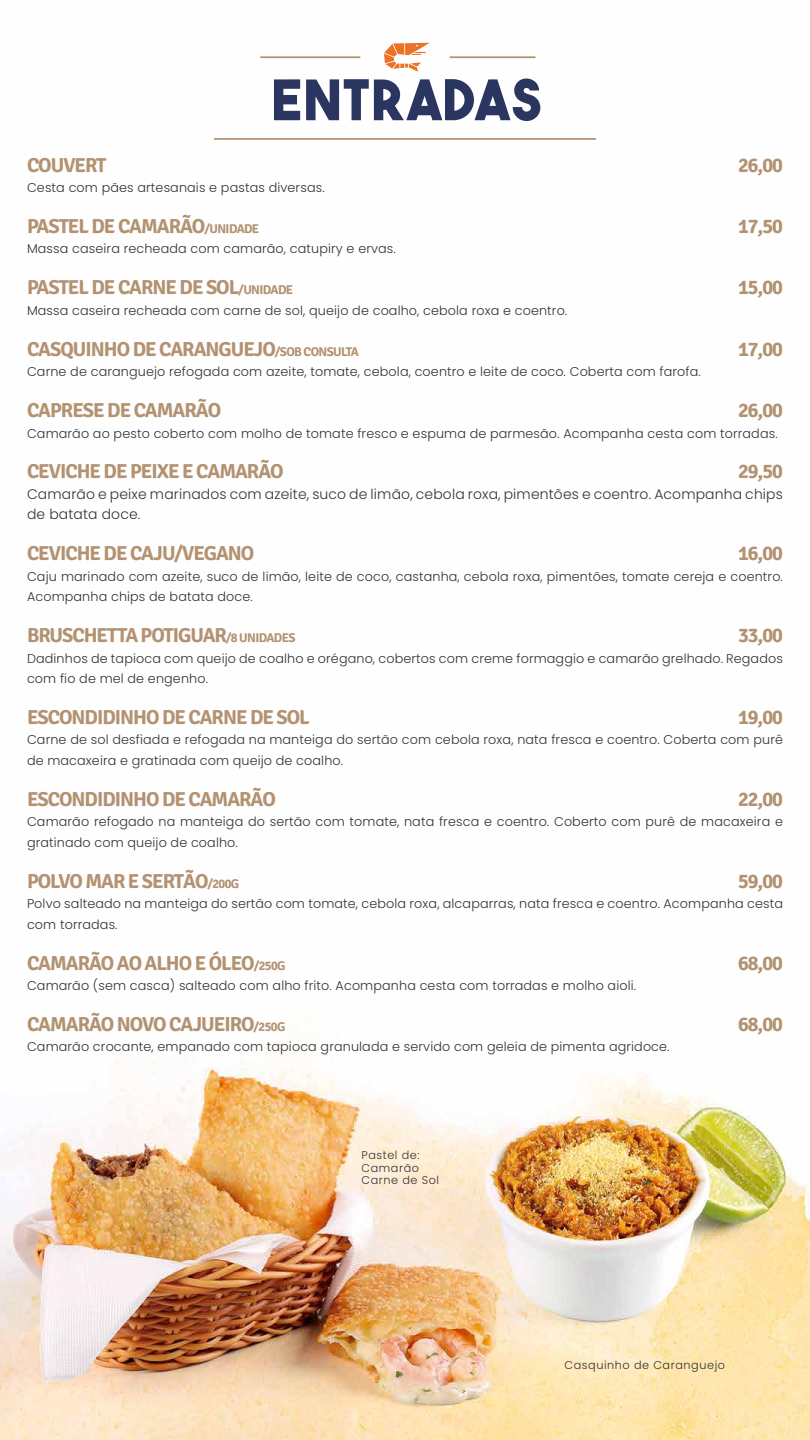
<style>
.page{position:relative;width:810px;height:1440px;background:#fff}
.page>*{position:absolute;margin:0;border:0;box-sizing:border-box;transform-origin:0 0}
.t1{font:55.65px "The Bold Font";letter-spacing:.02em;color:#2a3560}
.t2{font:700 20.25px "Signika Negative";letter-spacing:-.05em;color:#b29271}
.t3{font:300 13.95px/20.5px "Poppins";letter-spacing:.01em;color:#333}
.t4{font:300 12.75px/20.5px "Poppins";letter-spacing:.01em;color:#333}
.t5{font:300 11.25px/13px "Poppins";letter-spacing:.05em;color:#333}
.s1{font-size:12.75px}
</style>
<div class="page">
<img style="left:0;top:42px;width:810px;height:1398px">
<hr style="left:214px;top:138px;width:382px;height:2px;background:#b29271">
<hr style="left:260px;top:56px;width:100px;height:2px;background:#b29271">
<hr style="left:450px;top:56px;width:86px;height:2px;background:#b29271">
<svg style="left:384px;top:43px;width:46px;height:29px"></svg>
<h1 class="t1" style="left:272px;top:65px;width:271px">ENTRADAS</h1>
<h2 class="t2" style="left:27px;top:153px;width:81px">COUVERT</h2>
<h2 class="t2" style="left:738px;top:153px;width:46px">26,00</h2>
<p class="t4" style="left:27px;top:178px;width:299px">Cesta com pães artesanais e pastas diversas.</p>
<h2 class="t2" style="left:27px;top:214px;width:234px">PASTEL DE CAMARÃO<span class="s1">/UNIDADE</span></h2>
<h2 class="t2" style="left:738px;top:214px;width:46px">17,50</h2>
<p class="t4" style="left:27px;top:239px;width:370px">Massa caseira recheada com camarão, catupiry e ervas.</p>
<h2 class="t2" style="left:27px;top:275px;width:268px">PASTEL DE CARNE DE SOL<span class="s1">/UNIDADE</span></h2>
<h2 class="t2" style="left:738px;top:275px;width:46px">15,00</h2>
<p class="t4" style="left:27px;top:300px;width:542px">Massa caseira recheada com carne de sol, queijo de coalho, cebola roxa e coentro.</p>
<h2 class="t2" style="left:27px;top:337px;width:334px">CASQUINHO DE CARANGUEJO<span class="s1">/SOB CONSULTA</span></h2>
<h2 class="t2" style="left:738px;top:337px;width:46px">17,00</h2>
<p class="t4" style="left:27px;top:362px;width:675px">Carne de caranguejo refogada com azeite, tomate, cebola, coentro e leite de coco. Coberta com farofa.</p>
<h2 class="t2" style="left:27px;top:398px;width:196px">CAPRESE DE CAMARÃO</h2>
<h2 class="t2" style="left:738px;top:398px;width:46px">26,00</h2>
<p class="t4" style="left:27px;top:423px;width:752px">Camarão ao pesto coberto com molho de tomate fresco e espuma de parmesão. Acompanha cesta com torradas.</p>
<h2 class="t2" style="left:27px;top:460px;width:258px">CEVICHE DE PEIXE E CAMARÃO</h2>
<h2 class="t2" style="left:738px;top:460px;width:46px">29,50</h2>
<p class="t3" style="left:27px;top:484px;width:757px">Camarão e peixe marinados com azeite, suco de limão, cebola roxa, pimentões e coentro. Acompanha chips de batata doce.</p>
<h2 class="t2" style="left:27px;top:541px;width:229px">CEVICHE DE CAJU/VEGANO</h2>
<h2 class="t2" style="left:738px;top:541px;width:46px">16,00</h2>
<p class="t4" style="left:27px;top:566px;width:757px">Caju marinado com azeite, suco de limão, leite de coco, castanha, cebola roxa, pimentões, tomate cereja e coentro.<br>Acompanha chips de batata doce.</p>
<h2 class="t2" style="left:27px;top:623px;width:270px">BRUSCHETTA POTIGUAR<span class="s1">/8 UNIDADES</span></h2>
<h2 class="t2" style="left:738px;top:623px;width:46px">33,00</h2>
<p class="t4" style="left:27px;top:648px;width:757px">Dadinhos de tapioca com queijo de coalho e orégano, cobertos com creme formaggio e camarão grelhado. Regados com fio de mel de engenho.</p>
<h2 class="t2" style="left:27px;top:705px;width:284px">ESCONDIDINHO DE CARNE DE SOL</h2>
<h2 class="t2" style="left:738px;top:705px;width:46px">19,00</h2>
<p class="t4" style="left:27px;top:730px;width:758px">Carne de sol desfiada e refogada na manteiga do sertão com cebola roxa, nata fresca e coentro. Coberta com purê de macaxeira e gratinada com queijo de coalho.</p>
<h2 class="t2" style="left:27px;top:787px;width:250px">ESCONDIDINHO DE CAMARÃO</h2>
<h2 class="t2" style="left:738px;top:787px;width:46px">22,00</h2>
<p class="t4" style="left:27px;top:812px;width:757px">Camarão refogado na manteiga do sertão com tomate, nata fresca e coentro. Coberto com purê de macaxeira e gratinado com queijo de coalho.</p>
<h2 class="t2" style="left:27px;top:869px;width:214px">POLVO MAR E SERTÃO<span class="s1">/200G</span></h2>
<h2 class="t2" style="left:738px;top:869px;width:46px">59,00</h2>
<p class="t4" style="left:27px;top:893px;width:758px">Polvo salteado na manteiga do sertão com tomate, cebola roxa, alcaparras, nata fresca e coentro. Acompanha cesta com torradas.</p>
<h2 class="t2" style="left:27px;top:951px;width:260px">CAMARÃO AO ALHO E ÓLEO<span class="s1">/250G</span></h2>
<h2 class="t2" style="left:738px;top:951px;width:46px">68,00</h2>
<p class="t4" style="left:27px;top:975px;width:611px">Camarão (sem casca) salteado com alho frito. Acompanha cesta com torradas e molho aioli.</p>
<h2 class="t2" style="left:27px;top:1012px;width:260px">CAMARÃO NOVO CAJUEIRO<span class="s1">/250G</span></h2>
<h2 class="t2" style="left:738px;top:1012px;width:46px">68,00</h2>
<p class="t4" style="left:27px;top:1037px;width:644px">Camarão crocante, empanado com tapioca granulada e servido com geleia de pimenta agridoce.</p>
<p class="t5" style="left:362px;top:1148px;width:79px">Pastel de:<br>Camarão<br>Carne de Sol</p>
<p class="t5" style="left:565px;top:1358px;width:162px">Casquinho de Caranguejo</p>
</div>
